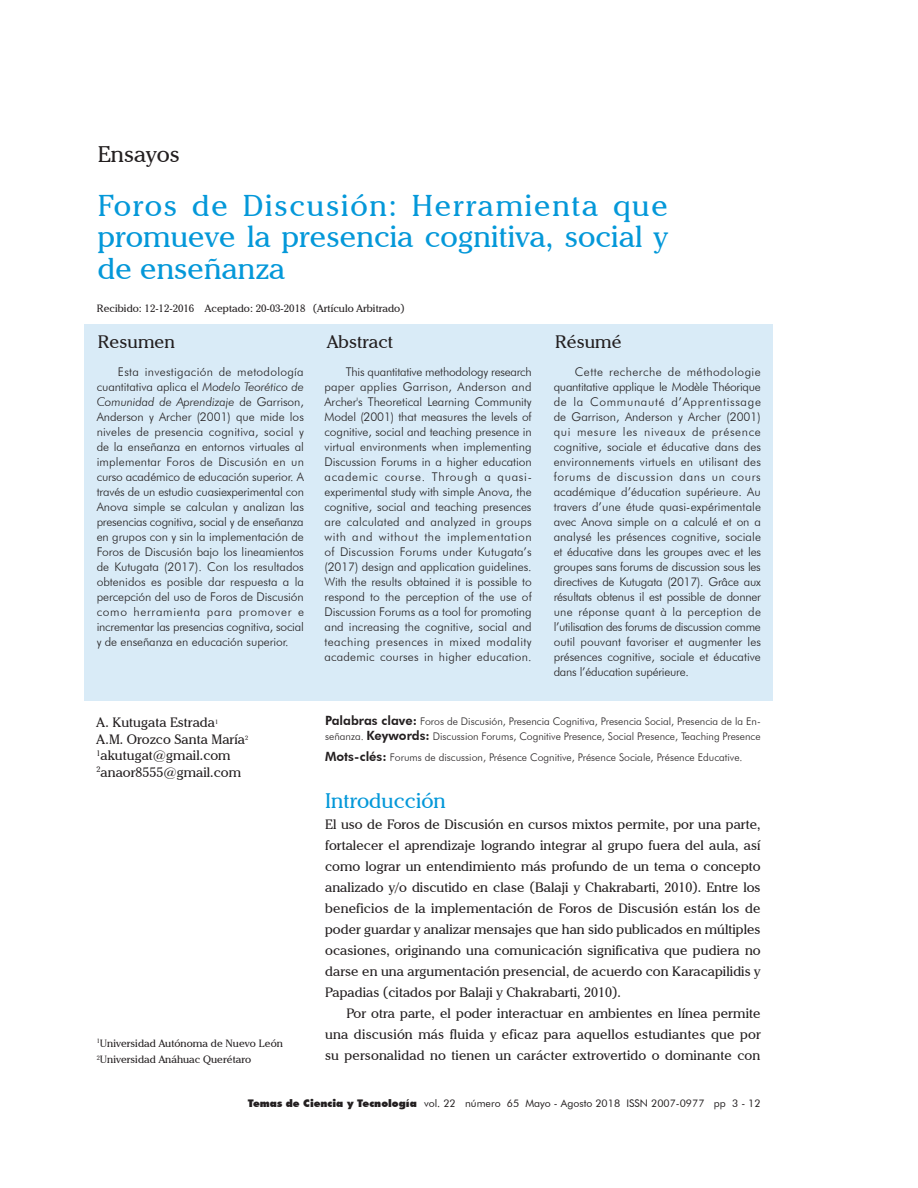
<style>
.page{position:relative;width:918px;height:1188px;background:#fff}
.page>*{position:absolute;margin:0;border:0;box-sizing:border-box;transform-origin:0 0}
._1__Cabeza{font:30px/31.5px "Cheltenham IT Cby BT";color:#0498d9;text-align:justify}
.ensayo{font:22.5px "Cheltenham IT Cby BT";color:#231f20}
.T-4vida-academic{font:21px "Cheltenham IT Cby BT";color:#0498d9}
.AbstracsTitulos{font:18px "Cheltenham IT Cby BT";color:#231f20}
.Cuerpo_1er_línea{font:13.5px/21px "Cheltenham IT Cby BT";color:#231f20;text-align:justify}
.pie_de_autor{font:13.5px "Cheltenham IT Cby BT";color:#231f20}
.abstract__resumen_in{font:300 12px/15px "Futura BT";letter-spacing:.005em;color:#231f20;text-align:justify}
.abstrait__frances{font:300 12px/15px "Futura BT";letter-spacing:-.01em;color:#231f20;text-align:justify}
.T-4vida-academic-2{font:300 10.5px/15px "Futura BT";color:#231f20}
.pie_de_autor-2{font:10.5px "Cheltenham IT Cby BT";color:#231f20}
.t1{font:10.5px "Futura BT";color:#231f20}
.s1{font-style:italic}
.s2{font-weight:800;font-size:12.75px}
.s3{font-weight:900}
</style>
<div class="page">
<div style="left:84px;top:324px;width:688px;height:376px;background:#d9ebf7"></div>
<p class="ensayo" style="left:98px;top:140px;width:83px">Ensayos</p>
<p class="_1__Cabeza" style="left:98px;top:189px;width:572px">Foros de Discusión: Herramienta que promueve la presencia cognitiva, social y de enseñanza</p>
<p class="pie_de_autor-2" style="left:97px;top:302px;width:309px">Recibido: 12-12-2016 Aceptado: 20-03-2018 (Artículo Arbitrado)</p>
<p class="AbstracsTitulos" style="left:98px;top:330px;width:79px">Resumen</p>
<p class="AbstracsTitulos" style="left:327px;top:330px;width:68px">Abstract</p>
<p class="AbstracsTitulos" style="left:555px;top:330px;width:68px">Résumé</p>
<p class="abstract__resumen_in" style="left:97px;top:364px;width:209px;text-indent:21px">Esta investigación de metodología cuantitativa aplica el <span class="s1">Modelo Teorético de Comunidad de Aprendizaje</span> de Garrison, Anderson y Archer (2001) que mide los niveles de presencia cognitiva, social y de la enseñanza en entornos virtuales al implementar Foros de Discusión en un curso académico de educación superior. A través de un estudio cuasiexperimental con Anova simple se calculan y analizan las presencias cognitiva, social y de enseñanza en grupos con y sin la implementación de Foros de Discusión bajo los lineamientos de Kutugata (2017). Con los resultados obtenidos es posible dar respuesta a la percepción del uso de Foros de Discusión como herramienta para promover e incrementar las presencias cognitiva, social y de enseñanza en educación superior.</p>
<p class="Cuerpo_1er_línea" style="left:97px;top:712px;width:123px">A. Kutugata Estrada<sup>1</sup></p>
<p class="Cuerpo_1er_línea" style="left:97px;top:728px;width:153px">A.M. Orozco Santa María<sup>2</sup></p>
<p class="pie_de_autor" style="left:97px;top:747px;width:136px"><sup>1</sup>akutugat@gmail.com</p>
<p class="pie_de_autor" style="left:97px;top:763px;width:146px"><sup>2</sup>anaor8555@gmail.com</p>
<p class="pie_de_autor-2" style="left:97px;top:1036px;width:188px"><sup>1</sup>Universidad Autónoma de Nuevo León</p>
<p class="pie_de_autor-2" style="left:97px;top:1053px;width:156px"><sup>2</sup>Universidad Anáhuac Querétaro</p>
<p class="abstract__resumen_in" style="left:325px;top:364px;width:209px;text-indent:21px">This quantitative methodology research paper applies Garrison, Anderson and Archer's Theoretical Learning Community Model (2001) that measures the levels of cognitive, social and teaching presence in virtual environments when implementing Discussion Forums in a higher education academic course. Through a quasi&shy;experimental study with simple Anova, the cognitive, social and teaching presences are calculated and analyzed in groups with and without the implementation of Discussion Forums under Kutugata’s (2017) design and application guidelines.<br>With the results obtained it is possible to respond to the perception of the use of Discussion Forums as a tool for promoting and increasing the cognitive, social and teaching presences in mixed modality academic courses in higher education.</p>
<p class="abstrait__frances" style="left:554px;top:364px;width:209px;text-indent:21px">Cette recherche de méthodologie quantitative applique le Modèle Théorique de la Communauté d’Apprentissage de Garrison, Anderson y Archer (2001) qui mesure les niveaux de présence cognitive, sociale et éducative dans des environnements virtuels en utilisant des forums de discussion dans un cours académique d’éducation supérieure. Au travers d’une étude quasi-expérimentale avec Anova simple on a calculé et on a analysé les présences cognitive, sociale et éducative dans les groupes avec et les groupes sans forums de discussion sous les directives de Kutugata (2017). Grâce aux résultats obtenus il est possible de donner une réponse quant à la perception de l’utilisation des forums de discussion comme outil pouvant favoriser et augmenter les présences cognitive, sociale et éducative dans l’éducation supérieure.</p>
<p class="T-4vida-academic-2" style="left:325px;top:714px;width:437px"><span class="s2">Palabras clave:</span> Foros de Discusión, Presencia Cognitiva, Presencia Social, Presencia de la En&shy;señanza. <span class="s2">Keywords:</span> Discussion Forums, Cognitive Presence, Social Presence, Teaching Presence</p>
<p class="T-4vida-academic-2" style="left:325px;top:750px;width:419px"><span class="s2">Mots-clés:</span> Forums de discussion, Présence Cognitive, Présence Sociale, Présence Educative.</p>
<p class="T-4vida-academic" style="left:325px;top:787px;width:122px">Introducción</p>
<p class="Cuerpo_1er_línea" style="left:325px;top:813px;width:437px">El uso de Foros de Discusión en cursos mixtos permite, por una parte, fortalecer el aprendizaje logrando integrar al grupo fuera del aula, así como lograr un entendimiento más profundo de un tema o concepto analizado y/o discutido en clase (Balaji y Chakrabarti, 2010). Entre los beneficios de la implementación de Foros de Discusión están los de poder guardar y analizar mensajes que han sido publicados en múltiples ocasiones, originando una comunicación significativa que pudiera no darse en una argumentación presencial, de acuerdo con Karacapilidis y Papadias (citados por Balaji y Chakrabarti, 2010).</p>
<p class="Cuerpo_1er_línea" style="left:325px;top:1002px;width:437px;text-indent:21px">Por otra parte, el poder interactuar en ambientes en línea permite una discusión más fluida y eficaz para aquellos estudiantes que por su personalidad no tienen un carácter extrovertido o dominante con</p>
<p class="t1" style="left:248px;top:1097px;width:514px"><span class="s3">Temas de Ciencia y Tecnología</span> vol. 22 número 65 Mayo - Agosto 2018 ISSN 2007-0977 pp 3 - 12</p>
</div>
